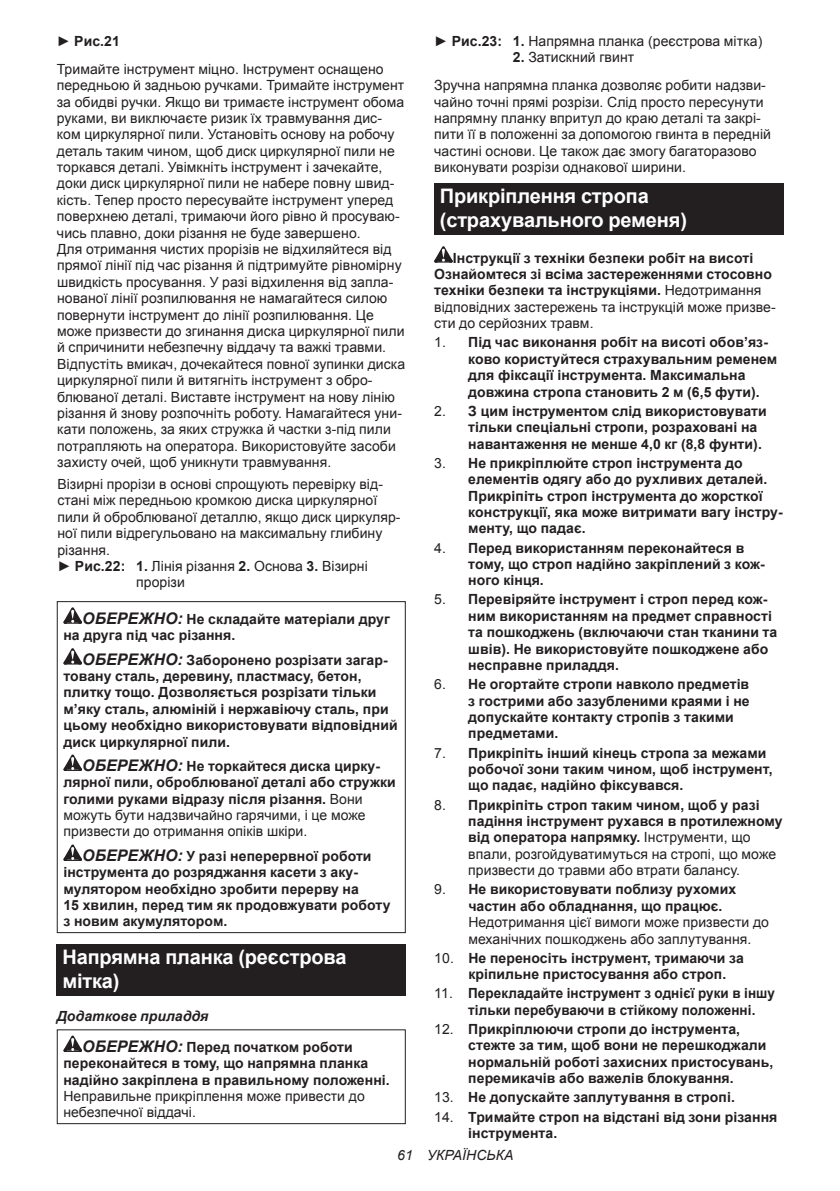
<style>
.page{position:relative;width:840px;height:1191px;background:#fff}
.page>*{position:absolute;margin:0;border:0;box-sizing:border-box;transform-origin:0 0}
.t1{font:700 20px/23.4px "Arial";letter-spacing:-.01em;color:#fff}
.t2{font:700 14px/16.4px "Arial";letter-spacing:.005em;color:#231f20}
.t3{font:14px/16.4px "Arial";letter-spacing:.005em;color:#231f20}
.t4{font:700 14px/16.4px "Arial";letter-spacing:.005em;color:#231f20;scale:.96 1}
.t5{font:italic 14px "Arial";letter-spacing:.005em;color:#231f20}
.s1{font-weight:700}
.s2{font-style:italic;font-size:16px}
.s3{font-weight:400}
.s4{font-style:italic}
</style>
<div class="page">
<svg style="left:63px;top:607px;width:19px;height:17px"></svg>
<svg style="left:63px;top:648px;width:19px;height:16px"></svg>
<svg style="left:63px;top:754px;width:19px;height:17px"></svg>
<svg style="left:63px;top:844px;width:19px;height:17px"></svg>
<div style="left:57px;top:601px;width:348px;height:332px;border:1px solid #231f20"></div>
<div style="left:57px;top:944px;width:348px;height:52px;background:#231f20"></div>
<svg style="left:63px;top:1035px;width:19px;height:17px"></svg>
<div style="left:57px;top:1029px;width:348px;height:95px;border:1px solid #231f20"></div>
<div style="left:434px;top:183px;width:348px;height:52px;background:#231f20"></div>
<svg style="left:434px;top:246px;width:18px;height:17px"></svg>
<p class="t3" style="left:57px;top:27px;width:328px;line-height:27.8px">► <span class="s1">Рис.21<br></span>Тримайте інструмент міцно. Інструмент оснащено</p>
<p class="t3" style="left:57px;top:77px;width:350px">передньою й задньою ручками. Тримайте інструмент за обидві ручки. Якщо ви тримаєте інструмент обома руками, ви виключаєте ризик їх травмування дис&shy;ком циркулярної пили. Установіть основу на робочу деталь таким чином, щоб диск циркулярної пили не торкався деталі. Увімкніть інструмент і зачекайте, доки диск циркулярної пили не набере повну швид&shy;кість. Тепер просто пересувайте інструмент уперед поверхнею деталі, тримаючи його рівно й просуваю&shy;чись плавно, доки різання не буде завершено.<br>Для отримання чистих прорізів не відхиляйтеся від прямої лінії під час різання й підтримуйте рівномірну швидкість просування. У разі відхилення від запла&shy;нованої лінії розпилювання не намагайтеся силою повернути інструмент до лінії розпилювання. Це може призвести до згинання диска циркулярної пили й спричинити небезпечну віддачу та важкі травми.<br>Відпустіть вмикач, дочекайтеся повної зупинки диска циркулярної пили й витягніть інструмент з обро&shy;блюваної деталі. Виставте інструмент на нову лінію різання й знову розпочніть роботу. Намагайтеся уни&shy;кати положень, за яких стружка й частки з-під пили потрапляють на оператора. Використовуйте засоби захисту очей, щоб уникнути травмування.</p>
<p class="t3" style="left:57px;top:476px;width:327px">Візирні прорізи в основі спрощують перевірку від-</p>
<p class="t3" style="left:57px;top:492px;width:321px">стані між передньою кромкою диска циркулярної</p>
<p class="t3" style="left:57px;top:509px;width:344px">пили й оброблюваної деталлю, якщо диск циркуляр-</p>
<p class="t3" style="left:57px;top:525px;width:326px">ної пили відрегульовано на максимальну глибину</p>
<p class="t3" style="left:57px;top:541px;width:54px">різання.</p>
<p class="t3" style="left:57px;top:558px;width:312px">► <span class="s1">Рис.22: 1.</span> Лінія різання <span class="s1">2.</span> Основа <span class="s1">3.</span> Візирні</p>
<p class="t3" style="left:136px;top:574px;width:50px">прорізи</p>
<p class="t2" style="left:63px;top:611px;width:328px;text-indent:19px"><span class="s2">ОБЕРЕЖНО:</span> Не складайте матеріали друг на друга під час різання.</p>
<p class="t2" style="left:63px;top:652px;width:335px;text-indent:19px"><span class="s2">ОБЕРЕЖНО:</span> Заборонено розрізати загар&shy;товану сталь, деревину, пластмасу, бетон, плитку тощо. Дозволяється розрізати тільки м’яку сталь, алюміній і нержавіючу сталь, при цьому необхідно використовувати відповідний диск циркулярної пили.</p>
<p class="t2" style="left:63px;top:758px;width:333px;text-indent:19px"><span class="s2">ОБЕРЕЖНО:</span> Не торкайтеся диска цирку&shy;лярної пили, оброблюваної деталі або стружки голими руками відразу після різання. <span class="s3">Вони можуть бути надзвичайно гарячими, і це може призвести до отримання опіків шкіри.</span></p>
<p class="t2" style="left:63px;top:848px;width:328px;text-indent:19px"><span class="s2">ОБЕРЕЖНО:</span> У разі неперервної роботи інструмента до розряджання касети з аку&shy;мулятором необхідно зробити перерву на<br>15 хвилин, перед тим як продовжувати роботу з новим акумулятором.</p>
<h1 class="t1" style="left:62px;top:946px;width:285px">Напрямна планка (реєстрова мітка)</h1>
<p class="t2" style="left:82px;top:1001px;width:272px;line-height:30.6px;text-indent:-25px"><span class="s4">Додаткове приладдя<br></span><span class="s2">ОБЕРЕЖНО:</span> Перед початком роботи</p>
<p class="t2" style="left:63px;top:1055px;width:328px">переконайтеся в тому, що напрямна планка надійно закріплена в правильному положенні.</p>
<p class="t3" style="left:63px;top:1088px;width:303px">Неправильне прикріплення може привести до небезпечної віддачі.</p>
<p class="t3" style="left:434px;top:33px;width:329px">► <span class="s1">Рис.23: 1.</span> Напрямна планка (реєстрова мітка)</p>
<p class="t3" style="left:434px;top:44px;width:333px;line-height:27.8px;text-indent:79px"><span class="s1">2.</span> Затискний гвинт<br>Зручна напрямна планка дозволяє робити надзви-</p>
<p class="t3" style="left:434px;top:94px;width:338px">чайно точні прямі розрізи. Слід просто пересунути напрямну планку впритул до краю деталі та закрі&shy;пити її в положенні за допомогою гвинта в передній частині основи. Це також дає змогу багаторазово виконувати розрізи однакової ширини.</p>
<h1 class="t1" style="left:439px;top:185px;width:248px">Прикріплення стропа (страхувального ременя)</h1>
<p class="t2" style="left:434px;top:250px;width:343px;text-indent:19px">Інструкції з техніки безпеки робіт на висоті Ознайомтеся зі всіма застереженнями стосовно техніки безпеки та інструкціями. <span class="s3">Недотримання відповідних застережень та інструкцій може призве&shy;сти до серйозних травм.</span></p>
<p class="t2" style="left:468px;top:335px;width:310px;text-indent:-34px"><span class="s3">1.</span> Під час виконання робіт на висоті обов’яз&shy;ково користуйтеся страхувальним ременем для фіксації інструмента. Максимальна довжина стропа становить 2 м (6,5 фути).</p>
<p class="t2" style="left:468px;top:403px;width:300px;text-indent:-34px"><span class="s3">2.</span> З цим інструментом слід використовувати тільки спеціальні стропи, розраховані на навантаження не менше 4,0 кг (8,8 фунти).</p>
<p class="t2" style="left:468px;top:455px;width:316px;text-indent:-34px"><span class="s3">3.</span> Не прикріплюйте строп інструмента до елементів одягу або до рухливих деталей.<br>Прикріпіть строп інструмента до жорсткої конструкції, яка може витримати вагу інстру&shy;менту, що падає.</p>
<p class="t2" style="left:468px;top:540px;width:298px;text-indent:-34px"><span class="s3">4.</span> Перед використанням переконайтеся в тому, що строп надійно закріплений з кож&shy;ного кінця.</p>
<p class="t2" style="left:468px;top:592px;width:310px;text-indent:-34px"><span class="s3">5.</span> Перевіряйте інструмент і строп перед кож&shy;ним використанням на предмет справності та пошкоджень (включаючи стан тканини та швів). Не використовуйте пошкоджене або несправне приладдя.</p>
<p class="t2" style="left:468px;top:676px;width:283px;text-indent:-34px"><span class="s3">6.</span> Не огортайте стропи навколо предметів з гострими або зазубленими краями і не допускайте контакту стропів з такими предметами.</p>
<p class="t2" style="left:468px;top:745px;width:305px;text-indent:-34px"><span class="s3">7.</span> Прикріпіть інший кінець стропа за межами робочої зони таким чином, щоб інструмент, що падає, надійно фіксувався.</p>
<p class="t2" style="left:468px;top:797px;width:316px;text-indent:-34px"><span class="s3">8.</span> Прикріпіть строп таким чином, щоб у разі падіння інструмент рухався в протилежному від оператора напрямку. <span class="s3">Інструменти, що впали, розгойдуватимуться на стропі, що може призвести до травми або втрати балансу.</span></p>
<p class="t2" style="left:468px;top:881px;width:269px;text-indent:-34px"><span class="s3">9.</span> Не використовувати поблизу рухомих частин або обладнання, що працює.</p>
<p class="t3" style="left:468px;top:914px;width:302px">Недотримання цієї вимоги може призвести до механічних пошкоджень або заплутування.</p>
<p class="t2" style="left:468px;top:950px;width:277px;text-indent:-34px"><span class="s3">10.</span> Не переносіть інструмент, тримаючи за кріпильне пристосування або строп.</p>
<p class="t4" style="left:468px;top:985px;width:321px;text-indent:-34px"><span class="s3">11.</span> Перекладайте інструмент з однієї руки в іншу тільки перебуваючи в стійкому положенні.</p>
<p class="t2" style="left:468px;top:1021px;width:306px;text-indent:-34px"><span class="s3">12.</span> Прикріплюючи стропи до інструмента, стежте за тим, щоб вони не перешкоджали нормальній роботі захисних пристосувань, перемикачів або важелів блокування.</p>
<p class="t2" style="left:434px;top:1089px;width:302px"><span class="s3">13.</span> Не допускайте заплутування в стропі.</p>
<p class="t2" style="left:468px;top:1109px;width:310px;text-indent:-34px"><span class="s3">14.</span> Тримайте строп на відстані від зони різання інструмента.</p>
<p class="t5" style="left:397px;top:1146px;width:118px">61 УКРАЇНСЬКА</p>
</div>
